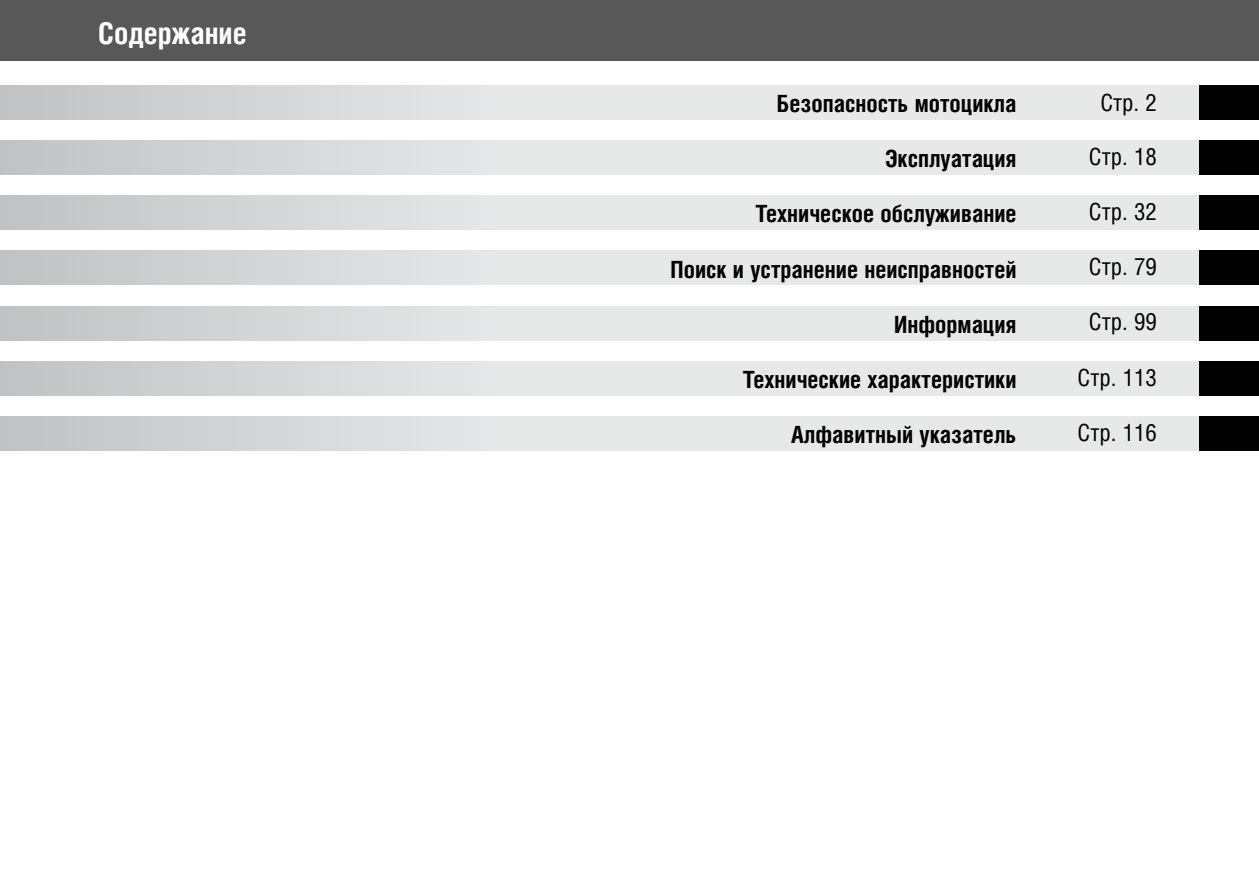
<style>
.page{position:relative;width:1259px;height:893px;background:#fff}
.page>*{position:absolute;margin:0;border:0;box-sizing:border-box;transform-origin:0 0}
.t1{font:700 30px "Helios Cond";color:#fff}
.t2{font:700 23.7px "Helios Cond";color:#000}
.t3{font:23.7px "Helios Cond";color:#000}
</style>
<div class="page">
<div style="left:0;top:85px;width:1199px;height:34px;background:linear-gradient(to right,#cdcfd1,#f1f1f1)"></div>
<div style="left:0;top:140px;width:1199px;height:34px;background:linear-gradient(to right,#cdcfd1,#f1f1f1)"></div>
<div style="left:0;top:196px;width:1199px;height:34px;background:linear-gradient(to right,#cdcfd1,#f1f1f1)"></div>
<div style="left:0;top:251px;width:1199px;height:34px;background:linear-gradient(to right,#cdcfd1,#f1f1f1)"></div>
<div style="left:0;top:306px;width:1199px;height:34px;background:linear-gradient(to right,#cdcfd1,#f1f1f1)"></div>
<div style="left:0;top:361px;width:1199px;height:34px;background:linear-gradient(to right,#cdcfd1,#f1f1f1)"></div>
<div style="left:0;top:417px;width:1199px;height:34px;background:linear-gradient(to right,#cdcfd1,#f1f1f1)"></div>
<div style="left:0;top:0;width:1259px;height:61px;background:#585858"></div>
<div style="left:1199px;top:85px;width:60px;height:34px;background:#000"></div>
<div style="left:1199px;top:140px;width:60px;height:34px;background:#000"></div>
<div style="left:1199px;top:196px;width:60px;height:34px;background:#000"></div>
<div style="left:1199px;top:251px;width:60px;height:34px;background:#000"></div>
<div style="left:1199px;top:306px;width:60px;height:34px;background:#000"></div>
<div style="left:1199px;top:361px;width:60px;height:34px;background:#000"></div>
<div style="left:1199px;top:417px;width:60px;height:34px;background:#000"></div>
<p class="t1" style="left:94px;top:20px;width:150px">Содержание</p>
<p class="t1" style="left:98px;top:22px;width:150px">Содержание</p>
<p class="t2" style="left:777px;top:94px;width:241px">Безопасность мотоцикла</p>
<p class="t3" style="left:1100px;top:94px;width:58px">Стр. 2</p>
<p class="t3" style="left:1089px;top:147px;width:69px">Стр. 18</p>
<p class="t3" style="left:1089px;top:202px;width:69px">Стр. 32</p>
<p class="t3" style="left:1089px;top:257px;width:69px">Стр. 79</p>
<p class="t3" style="left:1089px;top:313px;width:69px">Стр. 99</p>
<p class="t3" style="left:1077px;top:368px;width:81px">Стр. 113</p>
<p class="t3" style="left:1077px;top:423px;width:81px">Стр. 116</p>
<p class="t2" style="left:885px;top:149px;width:133px">Эксплуатация</p>
<p class="t2" style="left:755px;top:204px;width:263px">Техническое обслуживание</p>
<p class="t2" style="left:670px;top:260px;width:347px">Поиск и устранение неисправностей</p>
<p class="t2" style="left:894px;top:315px;width:124px">Информация</p>
<p class="t2" style="left:742px;top:370px;width:275px">Технические характеристики</p>
<p class="t2" style="left:791px;top:426px;width:227px">Алфавитный указатель</p>
</div>
